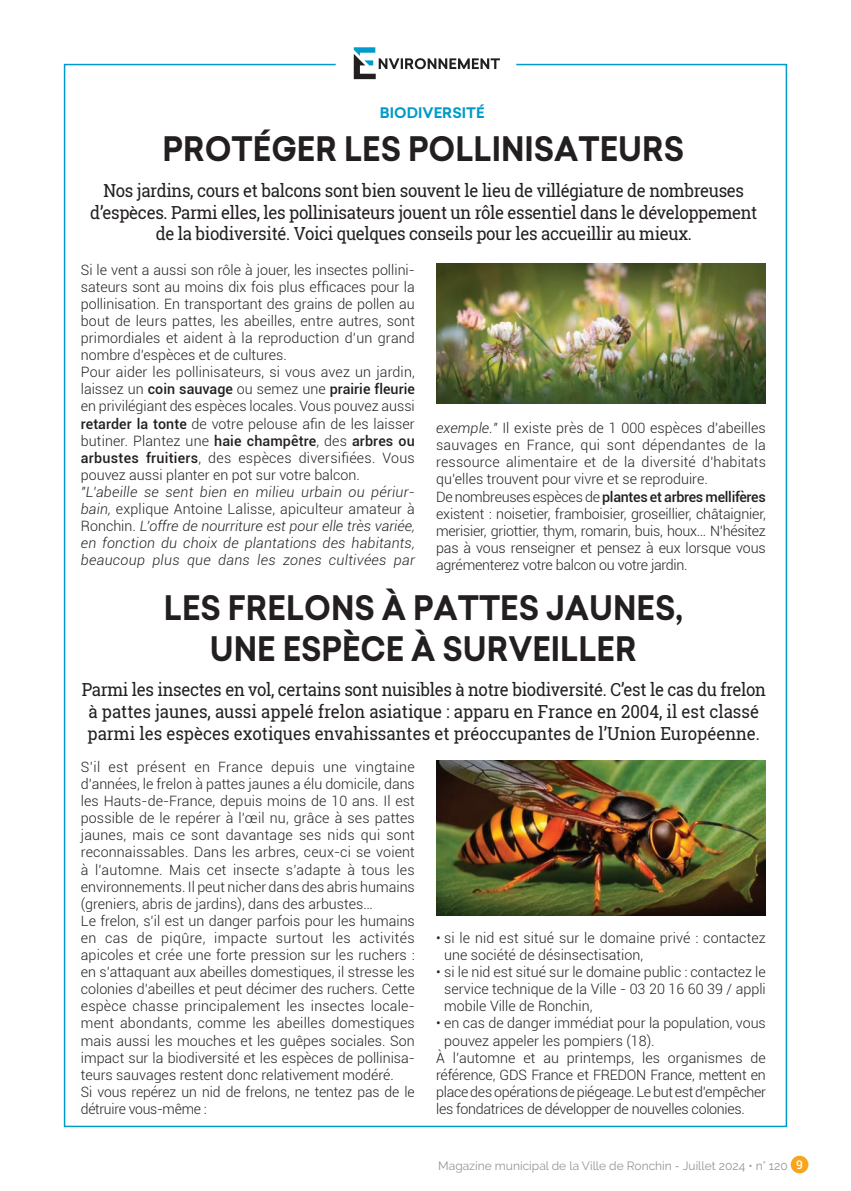
<style>
.page{position:relative;width:851px;height:1191px;background:#fff}
.page>*{position:absolute;margin:0;border:0;box-sizing:border-box;transform-origin:0 0}
.t1{font:700 33px/40.5px "Sailec";color:#231f20;text-align:center;scale:.93 1}
.t2{font:18px/21.6px "Roboto Slab";color:#231f20;text-align:center;scale:.93 1}
.t3{font:18px/21.6px "Roboto Slab";letter-spacing:-.02em;color:#231f20;text-align:center;scale:.93 1}
.t4{font:300 14.25px/17.1px "Roboto";color:#231f20;text-align:justify}
.t5{font:italic 300 14.25px/17.1px "Roboto";letter-spacing:.02em;color:#231f20;text-align:justify}
.t6{font:700 14.25px "Sailec";color:#009bca}
.t7{font:12px "Raleway";color:#939598}
.s1{font-weight:500}
.s2{font-style:normal}
.s3{font-style:italic}
.s4{font-family:"Roboto";font-weight:500;color:#fff}
</style>
<div class="page">
<div style="left:790px;top:1155px;width:18px;height:18px;background:#f9a51b;border-radius:50%"></div>
<svg style="left:332px;top:47px;width:187px;height:33px"></svg>
<img style="left:436px;top:264px;width:329px;height:139px">
<img style="left:436px;top:760px;width:329px;height:156px">
<p class="t6" style="left:380px;top:103px;width:106px">BIODIVERSITÉ</p>
<p class="t1" style="left:162px;top:129px;width:562px">PROTÉGER LES POLLINISATEURS</p>
<p class="t3" style="left:90px;top:179px;width:718px">Nos jardins, cours et balcons sont bien souvent le lieu de villégiature de nombreuses d’espèces. Parmi elles, les pollinisateurs jouent un rôle essentiel dans le développement de la biodiversité. Voici quelques conseils pour les accueillir au mieux.</p>
<p class="t4" style="left:81px;top:260px;width:335px">Si le vent a aussi son rôle à jouer, les insectes pollini&shy;sateurs sont au moins dix fois plus efficaces pour la pollinisation. En transportant des grains de pollen au bout de leurs pattes, les abeilles, entre autres, sont primordiales et aident à la reproduction d’un grand nombre d’espèces et de cultures.</p>
<p class="t4" style="left:81px;top:363px;width:335px">Pour aider les pollinisateurs, si vous avez un jardin, laissez un <span class="s1">coin sauvage</span> ou semez une <span class="s1">prairie fleurie </span>en privilégiant des espèces locales. Vous pouvez aussi <span class="s1">retarder la tonte</span> de votre pelouse afin de les laisser butiner. Plantez une <span class="s1">haie champêtre</span>, des <span class="s1">arbres ou arbustes fruitiers</span>, des espèces diversifiées. Vous pouvez aussi planter en pot sur votre balcon.</p>
<p class="t5" style="left:81px;top:483px;width:335px">"L’abeille se sent bien en milieu urbain ou périur&shy;bain, <span class="s2">explique Antoine Lalisse, apiculteur amateur à Ronchin.</span> L’offre de nourriture est pour elle très variée, en fonction du choix de plantations des habitants, beaucoup plus que dans les zones cultivées par</p>
<p class="t4" style="left:436px;top:419px;width:331px"><span class="s3">exemple."</span> Il existe près de 1 000 espèces d'abeilles sauvages en France, qui sont dépendantes de la ressource alimentaire et de la diversité d'habitats qu’elles trouvent pour vivre et se reproduire.</p>
<p class="t4" style="left:436px;top:487px;width:331px">De nombreuses espèces de <span class="s1">plantes et arbres mellifères </span>existent : noisetier, framboisier, groseillier, châtaignier, merisier, griottier, thym, romarin, buis, houx… N’hésitez pas à vous renseigner et pensez à eux lorsque vous agrémenterez votre balcon ou votre jardin.</p>
<p class="t1" style="left:164px;top:588px;width:559px">LES FRELONS À PATTES JAUNES,<br>UNE ESPÈCE À SURVEILLER</p>
<p class="t2" style="left:82px;top:679px;width:737px">Parmi les insectes en vol, certains sont nuisibles à notre biodiversité. C’est le cas du frelon à pattes jaunes, aussi appelé frelon asiatique : apparu en France en 2004, il est classé parmi les espèces exotiques envahissantes et préoccupantes de l’Union Européenne.</p>
<p class="t4" style="left:81px;top:758px;width:335px">S’il est présent en France depuis une vingtaine d’années, le frelon à pattes jaunes a élu domicile, dans les Hauts-de-France, depuis moins de 10 ans. Il est possible de le repérer à l’œil nu, grâce à ses pattes jaunes, mais ce sont davantage ses nids qui sont reconnaissables. Dans les arbres, ceux-ci se voient à l’automne. Mais cet insecte s’adapte à tous les environnements. Il peut nicher dans des abris humains (greniers, abris de jardins), dans des arbustes…</p>
<p class="t4" style="left:81px;top:911px;width:335px">Le frelon, s’il est un danger parfois pour les humains en cas de piqûre, impacte surtout les activités apicoles et crée une forte pression sur les ruchers : en s’attaquant aux abeilles domestiques, il stresse les colonies d’abeilles et peut décimer des ruchers. Cette espèce chasse principalement les insectes locale&shy;ment abondants, comme les abeilles domestiques mais aussi les mouches et les guêpes sociales. Son impact sur la biodiversité et les espèces de pollinisa&shy;teurs sauvages restent donc relativement modéré.</p>
<p class="t4" style="left:81px;top:1082px;width:335px">Si vous repérez un nid de frelons, ne tentez pas de le détruire vous-même :</p>
<p class="t4" style="left:444px;top:929px;width:323px;text-indent:-8px">• si le nid est situé sur le domaine privé : contactez une société de désinsectisation,</p>
<p class="t4" style="left:444px;top:963px;width:323px;text-indent:-8px">• si le nid est situé sur le domaine public : contactez le service technique de la Ville - 03 20 16 60 39 / appli mobile Ville de Ronchin,</p>
<p class="t4" style="left:444px;top:1014px;width:323px;text-indent:-8px">• en cas de danger immédiat pour la population, vous pouvez appeler les pompiers (18).</p>
<p class="t4" style="left:436px;top:1048px;width:331px">À l’automne et au printemps, les organismes de référence, GDS France et FREDON France, mettent en place des opérations de piégeage. Le but est d’empêcher les fondatrices de développer de nouvelles colonies.</p>
<p class="t7" style="left:438px;top:1159px;width:366px">Magazine municipal de la Ville de Ronchin - Juillet 2024 • n° 120 <span class="s4">9</span></p>
</div>
